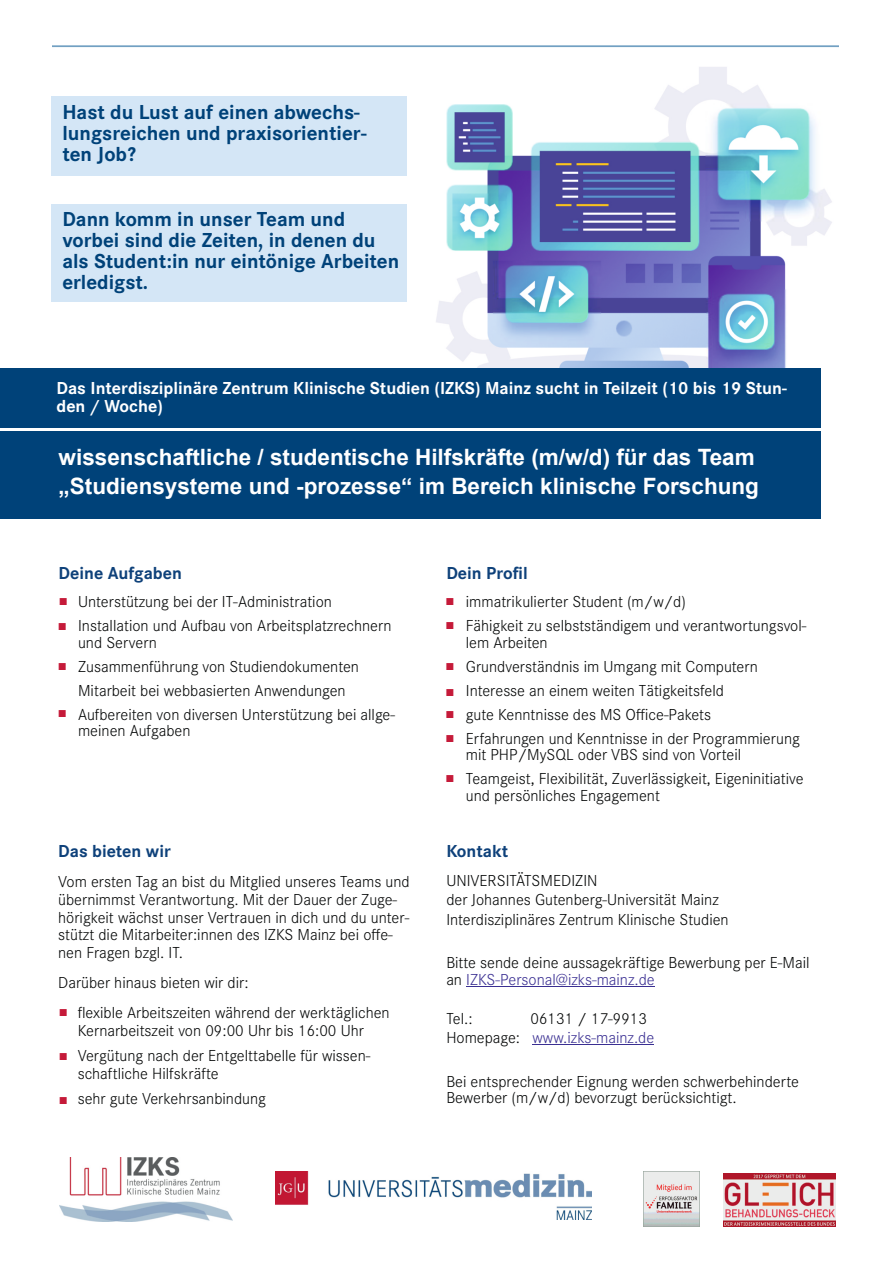
<style>
.page{position:relative;width:893px;height:1264px;background:#fff}
.page>*{position:absolute;margin:0;border:0;box-sizing:border-box;transform-origin:0 0}
.t1{font:700 22.5px/28.8px "Arial";color:#fff}
.t2{font:700 21px/21px "Corporate S";color:#004279}
.t3{font:700 18px/18px "Corporate S";color:#fff}
.t4{font:700 18px "Corporate S";color:#0e417a}
.t5{font:300 16.5px/24px "Corporate S";color:#030505}
.t6{font:700 15px/24.2px "Times New Roman";color:#c51a39}
.s1{color:#3a2f92}
</style>
<div class="page">
<img style="left:436px;top:67px;width:396px;height:301px">
<div style="left:0;top:368px;width:821px;height:151px;background:#004279"></div>
<div style="left:51px;top:204px;width:355px;height:98px;background:#d4e6f6"></div>
<div style="left:51px;top:96px;width:355px;height:80px;background:#d4e6f6"></div>
<img style="left:644px;top:1171px;width:55px;height:55px">
<img style="left:723px;top:1173px;width:113px;height:53px">
<img style="left:60px;top:1157px;width:173px;height:63px">
<img style="left:275px;top:1171px;width:316px;height:47px">
<hr style="left:466px;top:985px;width:189px;height:1px;background:#3a2f92">
<hr style="left:532px;top:1044px;width:122px;height:1px;background:#3a2f92">
<hr style="left:0;top:428px;width:821px;height:2px;background:#fff">
<p class="t2" style="left:62px;top:101px;width:305px">Hast du Lust auf einen abwechs&shy;lungsreichen und praxisorientier&shy;ten Job?</p>
<p class="t2" style="left:62px;top:208px;width:338px">Dann komm in unser Team und vorbei sind die Zeiten, in denen du als Student:in nur eintönige Arbeiten erledigst.</p>
<p class="t3" style="left:56px;top:379px;width:732px">Das Interdisziplinäre Zentrum Klinische Studien (IZKS) Mainz sucht in Teilzeit (10 bis 19 Stun&shy;den / Woche)</p>
<h1 class="t1" style="left:59px;top:445px;width:702px">wissenschaftliche / studentische Hilfskräfte (m/w/d) für das Team „Studiensysteme und -prozesse“ im Bereich klinische Forschung</h1>
<p class="t4" style="left:59px;top:562px;width:125px">Deine Aufgaben</p>
<p class="t5" style="left:78px;top:589px;width:315px">Unterstützung bei der IT-Administration<br>Installation und Aufbau von Arbeitsplatzrechnern</p>
<p class="t5" style="left:78px;top:630px;width:318px">und Servern<br>Zusammenführung von Studiendokumenten Mitarbeit bei webbasierten Anwendungen Aufbereiten von diversen Unterstützung bei allge-</p>
<p class="t5" style="left:78px;top:718px;width:114px">meinen Aufgaben</p>
<p class="t6" style="left:59px;top:589px;width:11px">■</p>
<p class="t6" style="left:58px;top:614px;width:11px">■</p>
<p class="t6" style="left:58px;top:654px;width:11px">■</p>
<p class="t6" style="left:58px;top:701px;width:11px">■</p>
<p class="t4" style="left:446px;top:562px;width:83px">Dein Profil</p>
<p class="t5" style="left:466px;top:589px;width:342px">immatrikulierter Student (m/w/d)<br>Fähigkeit zu selbstständigem und verantwortungsvol-</p>
<p class="t5" style="left:466px;top:630px;width:335px">lem Arbeiten<br>Grundverständnis im Umgang mit Computern Interesse an einem weiten Tätigkeitsfeld<br>gute Kenntnisse des MS Office-Pakets<br>Erfahrungen und Kenntnisse in der Programmierung</p>
<p class="t5" style="left:466px;top:742px;width:339px">mit PHP/MySQL oder VBS sind von Vorteil<br>Teamgeist, Flexibilität, Zuverlässigkeit, Eigeninitiative</p>
<p class="t5" style="left:466px;top:783px;width:196px">und persönliches Engagement</p>
<p class="t6" style="left:445px;top:589px;width:11px">■</p>
<p class="t6" style="left:445px;top:613px;width:11px">■</p>
<p class="t6" style="left:445px;top:654px;width:11px">■</p>
<p class="t6" style="left:445px;top:680px;width:11px">■</p>
<p class="t6" style="left:445px;top:702px;width:11px">■ ■</p>
<p class="t6" style="left:445px;top:766px;width:11px">■</p>
<p class="t4" style="left:58px;top:840px;width:114px">Das bieten wir</p>
<p class="t5" style="left:58px;top:872px;width:353px;line-height:17.9px">Vom ersten Tag an bist du Mitglied unseres Teams und übernimmst Verantwortung. Mit der Dauer der Zuge&shy;hörigkeit wächst unser Vertrauen in dich und du unter&shy;stützt die Mitarbeiter:innen des IZKS Mainz bei offe&shy;nen Fragen bzgl. IT.</p>
<p class="t5" style="left:78px;top:967px;width:313px;line-height:29.8px;text-indent:-20px">Darüber hinaus bieten wir dir:<br>flexible Arbeitszeiten während der werktäglichen</p>
<p class="t5" style="left:78px;top:1017px;width:294px;line-height:25.3px">Kernarbeitszeit von 09:00 Uhr bis 16:00 Uhr<br>Vergütung nach der Entgelttabelle für wissen-</p>
<p class="t5" style="left:78px;top:1060px;width:190px;line-height:25.3px">schaftliche Hilfskräfte<br>sehr gute Verkehrsanbindung</p>
<p class="t6" style="left:59px;top:1000px;width:11px">■</p>
<p class="t6" style="left:59px;top:1044px;width:11px">■</p>
<p class="t6" style="left:59px;top:1088px;width:11px">■</p>
<p class="t4" style="left:446px;top:840px;width:63px">Kontakt</p>
<p class="t5" style="left:446px;top:870px;width:284px;line-height:19.5px">UNIVERSITÄTSMEDIZIN<br>der Johannes Gutenberg-Universität Mainz<br>Interdisziplinäres Zentrum Klinische Studien</p>
<p class="t5" style="left:446px;top:954px;width:365px;line-height:16.5px">Bitte sende deine aussagekräftige Bewerbung per E-Mail an <span class="s1">IZKS-Personal@izks-mainz.de</span></p>
<p class="t5" style="left:446px;top:1006px;width:28px">Tel.:</p>
<p class="t5" style="left:446px;top:1008px;width:209px;line-height:19.5px;text-indent:84px">06131 / 17-9913<br>Homepage: <span class="s1">www.izks-mainz.de</span></p>
<p class="t5" style="left:446px;top:1072px;width:354px;line-height:16.5px">Bei entsprechender Eignung werden schwerbehinderte<br>Bewerber (m/w/d) bevorzugt berücksichtigt.</p>
</div>
